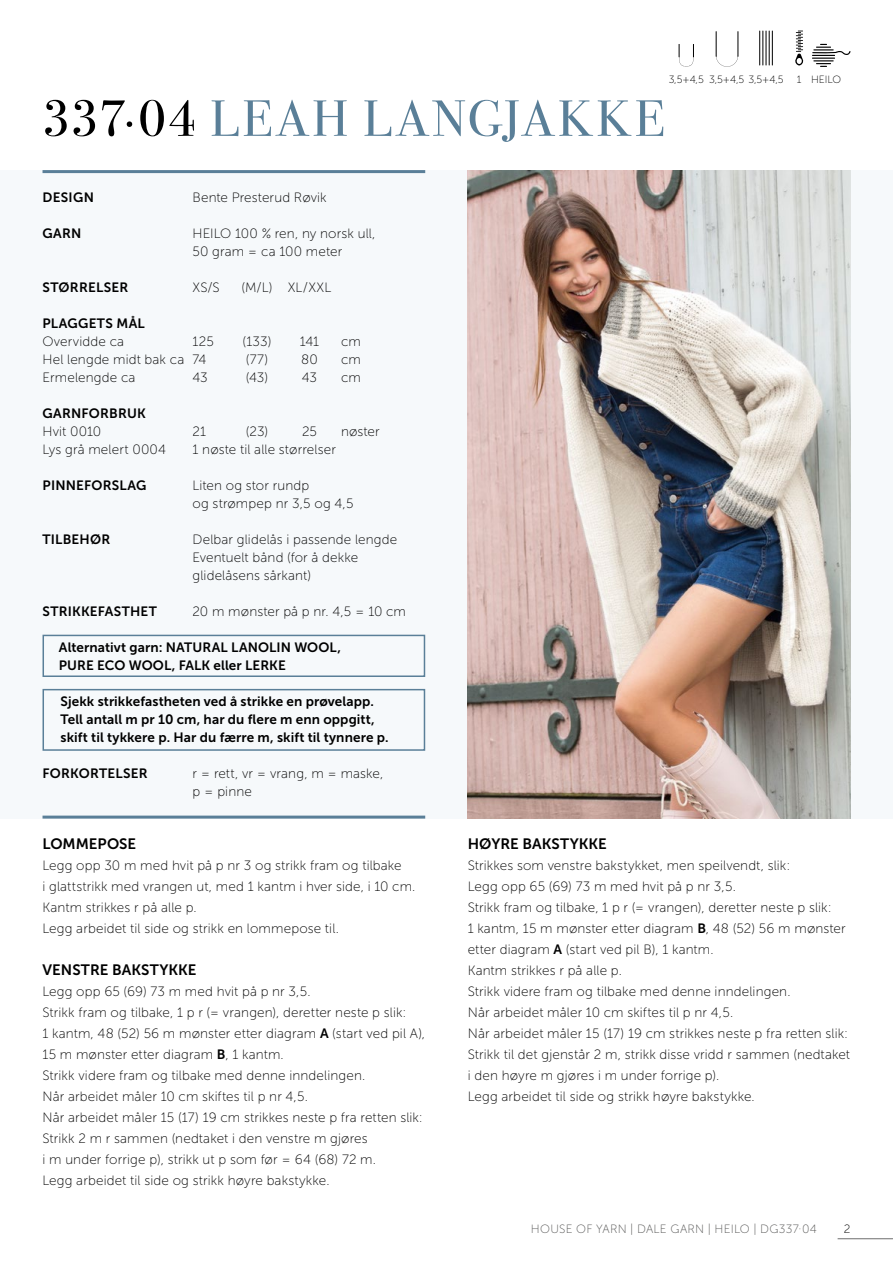
<style>
.page{position:relative;width:893px;height:1263px;background:#fff}
.page>*{position:absolute;margin:0;border:0;box-sizing:border-box;transform-origin:0 0}
.INNHOLD{font:51px "Bodoni Svty Two ITCTT";letter-spacing:.075em;color:#5a7f98}
.INNHOLD-_Opps{font:15px "Museo Sans 700";color:#000}
.INNHOLD-_Opps-2{font:13.5px/21px "Museo Sans 100";letter-spacing:.01em;color:#000}
.INNHOLD-2{font:13.5px "Museo Sans 100";letter-spacing:.01em;color:#000}
.INNHOLD-3{font:13.5px "Museo Sans 700";letter-spacing:.01em;color:#000}
.INNHOLD-4{font:13.5px "Museo Sans 700";letter-spacing:.03em;color:#000}
.t1{font:12px "Museo Sans 100";letter-spacing:.02em;color:#565655}
.INNHOLD-5{font:12px "Museo Sans 100";color:#000}
.t2{font:10.5px "Museo Sans 100";color:#000}
.s1{color:#000}
.s2{font-family:"Museo Sans 700"}
</style>
<div class="page">
<hr style="left:838px;top:1238px;width:55px;height:1px;background:#6e6e6e">
<div style="left:0;top:170px;width:893px;height:649px;background:#f6f9fb"></div>
<hr style="left:43px;top:170px;width:382px;height:3px;background:#5a7f98">
<hr style="left:43px;top:816px;width:382px;height:3px;background:#5a7f98">
<div style="left:43px;top:635px;width:382px;height:42px;border:2px solid #5a7f98"></div>
<img style="left:468px;top:170px;width:382px;height:649px">
<svg style="left:812px;top:44px;width:38px;height:23px"></svg>
<svg style="left:795px;top:31px;width:9px;height:34px"></svg>
<hr style="left:759px;top:31px;width:1px;height:34px;background:#000">
<hr style="left:762px;top:31px;width:1px;height:34px;background:#000">
<hr style="left:765px;top:31px;width:1px;height:34px;background:#000">
<hr style="left:769px;top:31px;width:1px;height:34px;background:#000">
<hr style="left:772px;top:31px;width:1px;height:34px;background:#000">
<svg style="left:716px;top:31px;width:22px;height:36px"></svg>
<svg style="left:679px;top:44px;width:15px;height:22px"></svg>
<div style="left:43px;top:689px;width:382px;height:62px;border:2px solid #5a7f98"></div>
<p class="t2" style="left:669px;top:74px;width:37px">3,5+4,5</p>
<p class="t2" style="left:709px;top:74px;width:76px">3,5+4,5 3,5+4,5</p>
<p class="t2" style="left:797px;top:74px;width:6px">1</p>
<p class="t2" style="left:811px;top:74px;width:32px">HEILO</p>
<p class="INNHOLD" style="left:43px;top:77px;width:623px"><span class="s1">337∙04</span> LEAH LANGJAKKE</p>
<p class="INNHOLD-3" style="left:43px;top:190px;width:53px">DESIGN</p>
<p class="INNHOLD-2" style="left:193px;top:190px;width:136px">Bente Presterud Røvik</p>
<p class="INNHOLD-3" style="left:43px;top:226px;width:40px">GARN</p>
<p class="INNHOLD-2" style="left:193px;top:226px;width:184px">HEILO 100 % ren, ny norsk ull,</p>
<p class="INNHOLD-2" style="left:193px;top:244px;width:151px">50 gram = ca 100 meter</p>
<p class="INNHOLD-3" style="left:43px;top:280px;width:87px">STØRRELSER</p>
<p class="INNHOLD-2" style="left:193px;top:280px;width:29px">XS/S</p>
<p class="INNHOLD-2" style="left:241px;top:280px;width:91px">(M/L) XL/XXL</p>
<p class="INNHOLD-4" style="left:43px;top:316px;width:104px">PLAGGETS MÅL</p>
<p class="INNHOLD-2" style="left:43px;top:334px;width:83px">Overvidde ca</p>
<p class="INNHOLD-2" style="left:193px;top:334px;width:23px">125</p>
<p class="INNHOLD-2" style="left:243px;top:334px;width:30px">(133)</p>
<p class="INNHOLD-2" style="left:300px;top:334px;width:21px">141</p>
<p class="INNHOLD-2" style="left:341px;top:334px;width:21px">cm</p>
<p class="INNHOLD-2" style="left:43px;top:352px;width:165px">Hel lengde midt bak ca 74</p>
<p class="INNHOLD-2" style="left:246px;top:352px;width:24px">(77)</p>
<p class="INNHOLD-2" style="left:301px;top:352px;width:18px">80</p>
<p class="INNHOLD-2" style="left:341px;top:352px;width:21px">cm</p>
<p class="INNHOLD-2" style="left:43px;top:370px;width:95px">Ermelengde ca</p>
<p class="INNHOLD-2" style="left:193px;top:370px;width:17px">43</p>
<p class="INNHOLD-2" style="left:246px;top:370px;width:24px">(43)</p>
<p class="INNHOLD-2" style="left:302px;top:370px;width:17px">43</p>
<p class="INNHOLD-2" style="left:341px;top:370px;width:21px">cm</p>
<p class="INNHOLD-3" style="left:43px;top:406px;width:105px">GARNFORBRUK</p>
<p class="INNHOLD-2" style="left:43px;top:424px;width:60px">Hvit 0010</p>
<p class="INNHOLD-2" style="left:193px;top:424px;width:15px">21</p>
<p class="INNHOLD-2" style="left:246px;top:424px;width:24px">(23)</p>
<p class="INNHOLD-2" style="left:302px;top:424px;width:16px">25</p>
<p class="INNHOLD-2" style="left:341px;top:424px;width:40px">nøster</p>
<p class="INNHOLD-2" style="left:43px;top:442px;width:125px">Lys grå melert 0004</p>
<p class="INNHOLD-2" style="left:193px;top:442px;width:145px">1 nøste til alle størrelser</p>
<p class="INNHOLD-3" style="left:43px;top:478px;width:105px">PINNEFORSLAG</p>
<p class="INNHOLD-2" style="left:193px;top:478px;width:118px">Liten og stor rundp</p>
<p class="INNHOLD-2" style="left:193px;top:496px;width:162px">og strømpep nr 3,5 og 4,5</p>
<p class="INNHOLD-3" style="left:43px;top:532px;width:69px">TILBEHØR</p>
<p class="INNHOLD-2" style="left:193px;top:532px;width:206px">Delbar glidelås i passende lengde</p>
<p class="INNHOLD-2" style="left:193px;top:550px;width:167px">Eventuelt bånd (for å dekke</p>
<p class="INNHOLD-2" style="left:193px;top:568px;width:120px">glidelåsens sårkant)</p>
<p class="INNHOLD-3" style="left:43px;top:604px;width:116px">STRIKKEFASTHET</p>
<p class="INNHOLD-2" style="left:193px;top:604px;width:215px">20 m mønster på p nr. 4,5 = 10 cm</p>
<p class="INNHOLD-3" style="left:59px;top:640px;width:284px">Alternativt garn: NATURAL LANOLIN WOOL,</p>
<p class="INNHOLD-3" style="left:59px;top:658px;width:228px">PURE ECO WOOL, FALK eller LERKE</p>
<p class="INNHOLD-3" style="left:61px;top:694px;width:315px">Sjekk strikkefastheten ved å strikke en prøvelapp.</p>
<p class="INNHOLD-3" style="left:61px;top:712px;width:316px">Tell antall m pr 10 cm, har du flere m enn oppgitt,</p>
<p class="INNHOLD-3" style="left:61px;top:730px;width:330px">skift til tykkere p. Har du færre m, skift til tynnere p.</p>
<p class="INNHOLD-3" style="left:43px;top:766px;width:107px">FORKORTELSER</p>
<p class="INNHOLD-2" style="left:193px;top:766px;width:192px">r = rett, vr = vrang, m = maske,</p>
<p class="INNHOLD-2" style="left:193px;top:784px;width:61px">p = pinne</p>
<p class="INNHOLD-_Opps" style="left:43px;top:835px;width:95px">LOMMEPOSE</p>
<p class="INNHOLD-_Opps-2" style="left:43px;top:855px;width:374px">Legg opp 30 m med hvit på p nr 3 og strikk fram og tilbake<br>i glattstrikk med vrangen ut, med 1 kantm i hver side, i 10 cm.</p>
<p class="INNHOLD-_Opps-2" style="left:43px;top:897px;width:156px">Kantm strikkes r på alle p.</p>
<p class="INNHOLD-_Opps-2" style="left:43px;top:918px;width:298px">Legg arbeidet til side og strikk en lommepose til.</p>
<p class="INNHOLD-_Opps" style="left:43px;top:961px;width:155px">VENSTRE BAKSTYKKE</p>
<p class="INNHOLD-_Opps-2" style="left:43px;top:981px;width:270px">Legg opp 65 (69) 73 m med hvit på p nr 3,5.</p>
<p class="INNHOLD-_Opps-2" style="left:43px;top:1002px;width:365px">Strikk fram og tilbake, 1 p r (= vrangen), deretter neste p slik:</p>
<p class="INNHOLD-_Opps-2" style="left:43px;top:1023px;width:384px">1 kantm, 48 (52) 56 m mønster etter diagram <span class="s2">A</span> (start ved pil A),<br>15 m mønster etter diagram <span class="s2">B</span>, 1 kantm.</p>
<p class="INNHOLD-_Opps-2" style="left:43px;top:1065px;width:324px">Strikk videre fram og tilbake med denne inndelingen.</p>
<p class="INNHOLD-_Opps-2" style="left:43px;top:1086px;width:267px">Når arbeidet måler 10 cm skiftes til p nr 4,5.</p>
<p class="INNHOLD-_Opps-2" style="left:43px;top:1107px;width:382px">Når arbeidet måler 15 (17) 19 cm strikkes neste p fra retten slik:</p>
<p class="INNHOLD-_Opps-2" style="left:43px;top:1128px;width:335px">Strikk 2 m r sammen (nedtaket i den venstre m gjøres<br>i m under forrige p), strikk ut p som før = 64 (68) 72 m.</p>
<p class="INNHOLD-_Opps-2" style="left:43px;top:1170px;width:289px">Legg arbeidet til side og strikk høyre bakstykke.</p>
<p class="INNHOLD-_Opps" style="left:468px;top:835px;width:141px">HØYRE BAKSTYKKE</p>
<p class="INNHOLD-_Opps-2" style="left:468px;top:855px;width:324px">Strikkes som venstre bakstykket, men speilvendt, slik:</p>
<p class="INNHOLD-_Opps-2" style="left:468px;top:876px;width:270px">Legg opp 65 (69) 73 m med hvit på p nr 3,5.</p>
<p class="INNHOLD-_Opps-2" style="left:468px;top:897px;width:365px">Strikk fram og tilbake, 1 p r (= vrangen), deretter neste p slik:</p>
<p class="INNHOLD-_Opps-2" style="left:468px;top:918px;width:380px">1 kantm, 15 m mønster etter diagram <span class="s2">B</span>, 48 (52) 56 m mønster etter diagram <span class="s2">A</span> (start ved pil B), 1 kantm.</p>
<p class="INNHOLD-_Opps-2" style="left:468px;top:960px;width:156px">Kantm strikkes r på alle p.</p>
<p class="INNHOLD-_Opps-2" style="left:468px;top:981px;width:324px">Strikk videre fram og tilbake med denne inndelingen.</p>
<p class="INNHOLD-_Opps-2" style="left:468px;top:1002px;width:267px">Når arbeidet måler 10 cm skiftes til p nr 4,5.</p>
<p class="INNHOLD-_Opps-2" style="left:468px;top:1023px;width:382px">Når arbeidet måler 15 (17) 19 cm strikkes neste p fra retten slik:</p>
<p class="INNHOLD-_Opps-2" style="left:468px;top:1044px;width:384px">Strikk til det gjenstår 2 m, strikk disse vridd r sammen (nedtaket i den høyre m gjøres i m under forrige p).</p>
<p class="INNHOLD-_Opps-2" style="left:468px;top:1086px;width:289px">Legg arbeidet til side og strikk høyre bakstykke.</p>
<p class="t1" style="left:531px;top:1222px;width:287px">HOUSE OF YARN | DALE GARN | HEILO | DG337·04</p>
<p class="INNHOLD-5" style="left:844px;top:1222px;width:8px">2</p>
</div>
